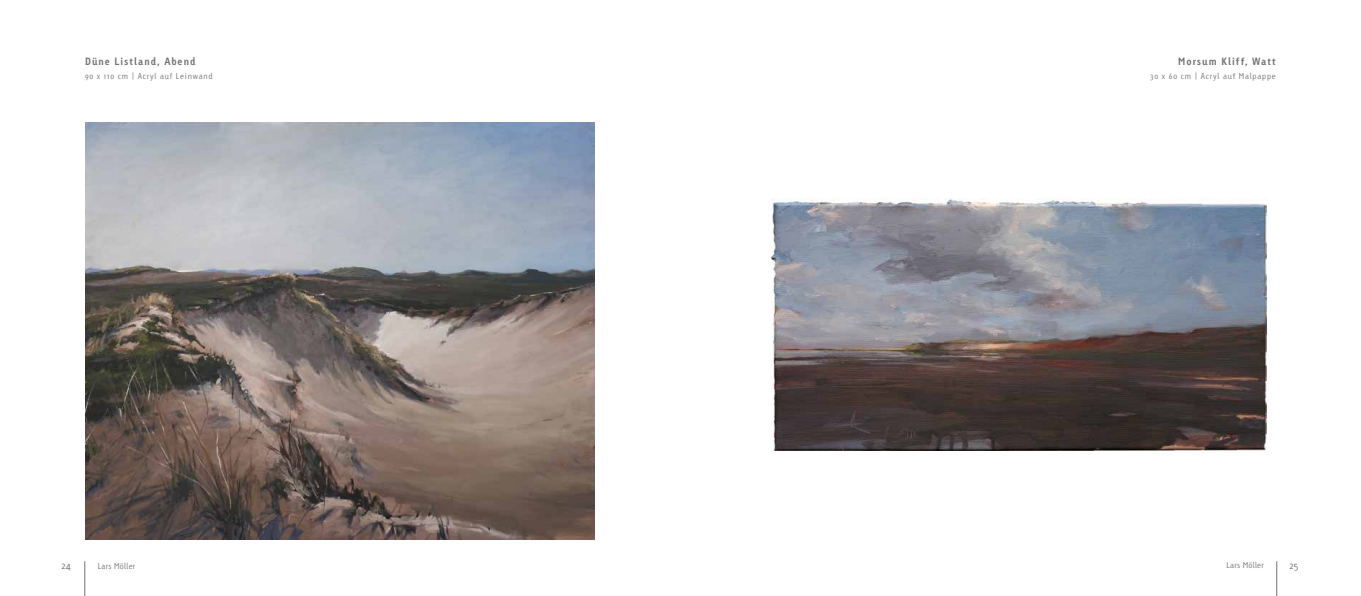
<style>
.page{position:relative;width:1361px;height:596px;background:#fff}
.page>*{position:absolute;margin:0;border:0;box-sizing:border-box;transform-origin:0 0}
.t1{font:700 10px "Linotype Tetria";letter-spacing:.1em;color:#707172}
.t2{font:300 10px "Linotype Tetria";color:#707172}
.t3{font:300 8px "Linotype Tetria";letter-spacing:.09em;color:#707172}
.t4{font:300 8px "Linotype Tetria";letter-spacing:.035em;color:#707172}
</style>
<div class="page">
<hr style="left:85px;top:561px;width:1px;height:34px;background:#707172">
<hr style="left:1276px;top:561px;width:1px;height:34px;background:#707172">
<img style="left:86px;top:123px;width:508px;height:416px">
<img style="left:771px;top:198px;width:495px;height:252px">
<p class="t1" style="left:85px;top:55px;width:112px">Düne Listland, Abend</p>
<p class="t3" style="left:85px;top:71px;width:129px">90 x 110 cm | Acryl auf Leinwand</p>
<p class="t1" style="left:1178px;top:55px;width:99px">Morsum Kliff, Watt</p>
<p class="t3" style="left:1150px;top:71px;width:127px">30 x 60 cm | Acryl auf Malpappe</p>
<p class="t2" style="left:62px;top:559px;width:11px">24</p>
<p class="t4" style="left:98px;top:561px;width:39px">Lars Möller</p>
<p class="t4" style="left:1226px;top:559px;width:39px">Lars Möller</p>
<p class="t2" style="left:1289px;top:559px;width:10px">25</p>
</div>
